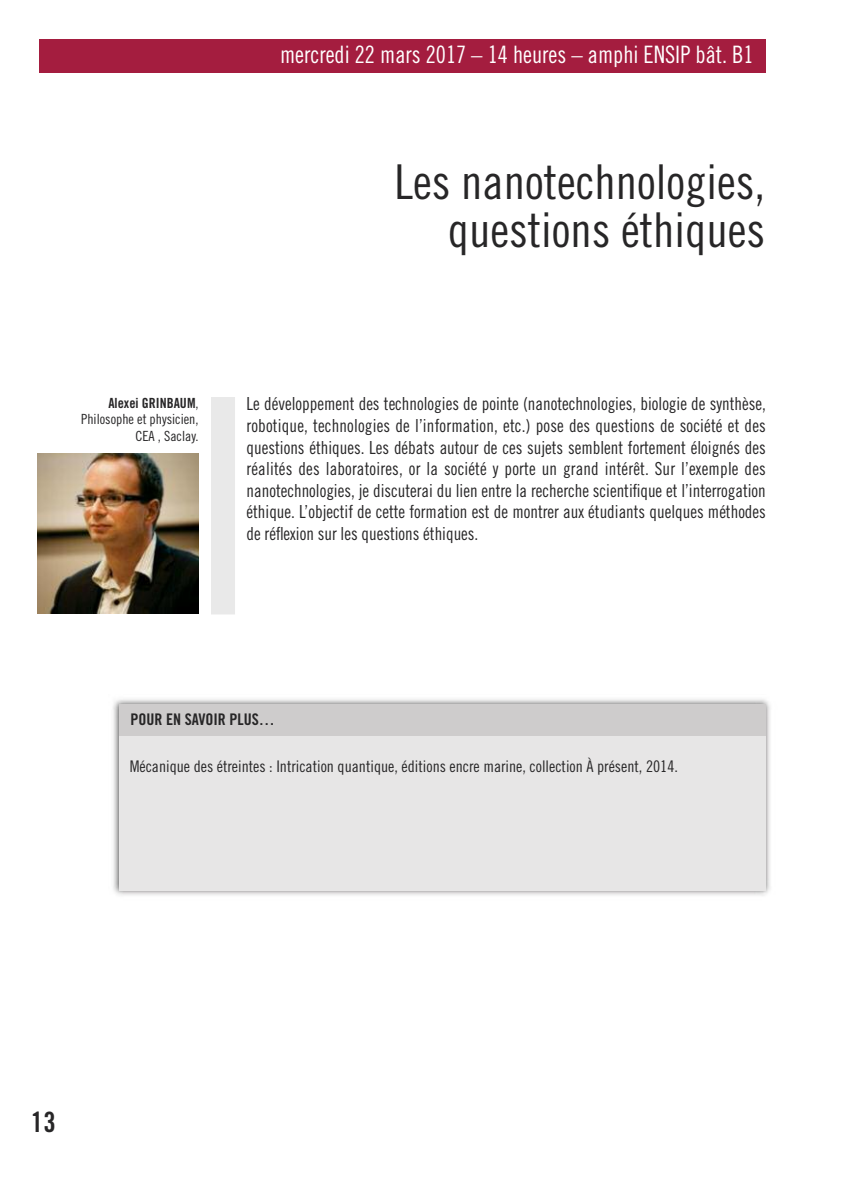
<style>
.page{position:relative;width:851px;height:1191px;background:#fff}
.page>*{position:absolute;margin:0;border:0;box-sizing:border-box;transform-origin:0 0}
.t1{font:48px/48px "Trade Gothic Cond Eighteen";color:#272627;text-align:right}
.t2{font:28px "Trade Gothic Bold Cond Twenty";color:#272627}
.t3{font:24px "Trade Gothic Cond Eighteen";color:#fff;scale:.95 1}
.t4{font:18px/21.6px "Trade Gothic Cond Eighteen";color:#272627;text-align:justify;scale:.95 1}
.t5{font:16px "Trade Gothic Cond Eighteen";color:#272627}
.t6{font:16px "Trade Gothic Bold Cond Twenty";color:#272627}
.t7{font:14px/16.8px "Trade Gothic Cond Eighteen";color:#272627;text-align:right}
.t8{font:14px "Trade Gothic Bold Cond Twenty";color:#272627}
.s1{font-family:"Trade Gothic Cond Eighteen"}
</style>
<div class="page">
<div style="left:39px;top:40px;width:726px;height:33px;background:#a41d3f"></div>
<div style="left:211px;top:397px;width:24px;height:217px;background:#e9e9e9"></div>
<img style="left:37px;top:454px;width:161px;height:159px">
<img style="left:113px;top:699px;width:657px;height:197px">
<div style="left:120px;top:705px;width:645px;height:185px;background:#e7e6e6"></div>
<div style="left:119px;top:704px;width:646px;height:32px;background:#cecccc"></div>
<h3 class="t3" style="left:280px;top:45px;width:500px">mercredi 22 mars 2017 – 14 heures – amphi ENSIP bât. B1</h3>
<h1 class="t1" style="left:394px;top:162px;width:372px">Les nanotechnologies, questions éthiques</h1>
<p class="t8" style="left:108px;top:397px;width:92px">Alexei GRINBAUM<span class="s1">,</span></p>
<p class="t7" style="left:81px;top:412px;width:119px">Philosophe et physicien,<br>CEA , Saclay.</p>
<p class="t4" style="left:246px;top:394px;width:548px">Le développement des technologies de pointe (nanotechnologies, biologie de synthèse, robotique, technologies de l’information, etc.) pose des questions de société et des questions éthiques. Les débats autour de ces sujets semblent fortement éloignés des réalités des laboratoires, or la société y porte un grand intérêt. Sur l’exemple des nanotechnologies, je discuterai du lien entre la recherche scientifique et l’interrogation éthique. L’objectif de cette formation est de montrer aux étudiants quelques méthodes de réflexion sur les questions éthiques.</p>
<p class="t6" style="left:130px;top:713px;width:146px">POUR EN SAVOIR PLUS…</p>
<p class="t5" style="left:130px;top:760px;width:550px">Mécanique des étreintes : Intrication quantique, éditions encre marine, collection À présent, 2014.</p>
<h2 class="t2" style="left:31px;top:1111px;width:26px">13</h2>
</div>
